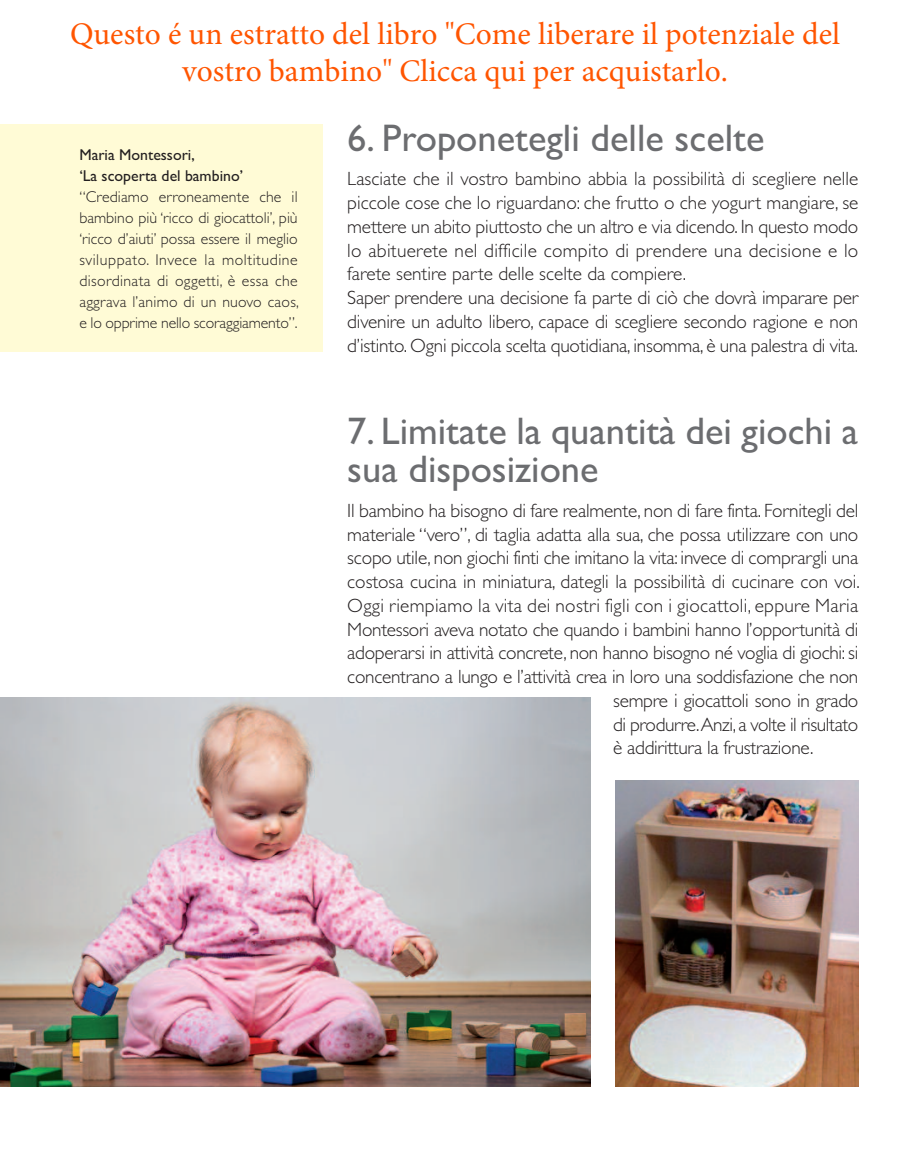
<style>
.page{position:relative;width:908px;height:1166px;background:#fff}
.page>*{position:absolute;margin:0;border:0;box-sizing:border-box;transform-origin:0 0}
.t1{font:38.5px/38.5px "Gill Sans";color:#6c6d70}
.t2{font:31.5px/37.8px "Minion Pro";color:#f50;text-align:center}
.t3{font:300 19.25px/23.8px "Gill Sans";letter-spacing:-.01em;color:#231f20}
.t4{font:300 19.25px "Gill Sans";letter-spacing:.015em;color:#231f20}
.t5{font:300 15.75px/21px "Gill Sans";letter-spacing:-.01em;color:#231f20;text-align:justify}
.t6{font:15.75px/21px "Gill Sans";color:#231f20}
</style>
<div class="page">
<img style="left:615px;top:780px;width:243px;height:306px">
<div style="left:0;top:124px;width:322px;height:228px;background:#fffbd6"></div>
<img style="left:0;top:697px;width:590px;height:389px">
<h2 class="t2" style="left:70px;top:15px;width:771px">Questo é un estratto del libro "Come liberare il potenziale del vostro bambino" Clicca qui per acquistarlo.</h2>
<p class="t6" style="left:79px;top:144px;width:165px">Maria Montessori,<br>‘La scoperta del bambino’</p>
<p class="t5" style="left:79px;top:188px;width:221px">“Crediamo erroneamente che il bambino più ‘ricco di giocattoli’, più ‘ricco d’aiuti’ possa essere il meglio sviluppato. Invece la moltitudine disordinata di oggetti, è essa che aggrava l’animo di un nuovo caos, e lo opprime nello scoraggiamento”.</p>
<h1 class="t1" style="left:347px;top:118px;width:419px">6. Proponetegli delle scelte</h1>
<p class="t3" style="left:347px;top:169px;width:512px">Lasciate che il vostro bambino abbia la possibilità di scegliere nelle piccole cose che lo riguardano: che frutto o che yogurt mangiare, se mettere un abito piuttosto che un altro e via dicendo. In questo modo lo abituerete nel difficile compito di prendere una decisione e lo farete sentire parte delle scelte da compiere.<br>Saper prendere una decisione fa parte di ciò che dovrà imparare per divenire un adulto libero, capace di scegliere secondo ragione e non d’istinto. Ogni piccola scelta quotidiana, insomma, è una palestra di vita.</p>
<h1 class="t1" style="left:347px;top:411px;width:512px">7. Limitate la quantità dei giochi a sua disposizione</h1>
<p class="t3" style="left:347px;top:500px;width:512px">Il bambino ha bisogno di fare realmente, non di fare finta. Fornitegli del</p>
<p class="t3" style="left:347px;top:524px;width:512px">materiale “vero”, di taglia adatta alla sua, che possa utilizzare con uno</p>
<p class="t3" style="left:347px;top:548px;width:512px">scopo utile, non giochi finti che imitano la vita: invece di comprargli una</p>
<p class="t3" style="left:347px;top:571px;width:514px">costosa cucina in miniatura, dategli la possibilità di cucinare con voi.</p>
<p class="t4" style="left:347px;top:598px;width:512px">Oggi riempiamo la vita dei nostri figli con i giocattoli, eppure Maria</p>
<p class="t3" style="left:347px;top:619px;width:512px">Montessori aveva notato che quando i bambini hanno l’opportunità di</p>
<p class="t3" style="left:347px;top:643px;width:512px">adoperarsi in attività concrete, non hanno bisogno né voglia di giochi: si</p>
<p class="t3" style="left:347px;top:666px;width:512px">concentrano a lungo e l’attività crea in loro una soddisfazione che non</p>
<p class="t3" style="left:613px;top:690px;width:247px">sempre i giocattoli sono in grado</p>
<p class="t3" style="left:613px;top:714px;width:247px">di produrre. Anzi, a volte il risultato</p>
<p class="t3" style="left:613px;top:738px;width:202px">è addirittura la frustrazione.</p>
</div>
